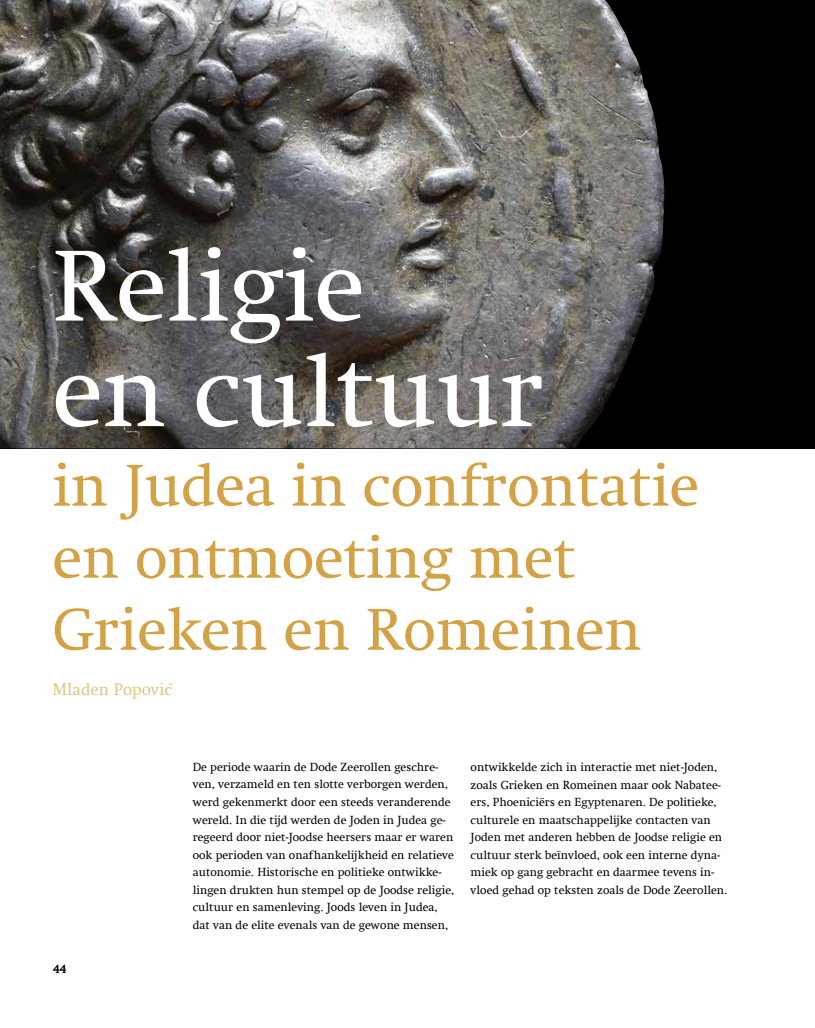
<style>
.page{position:relative;width:815px;height:1028px;background:#fff}
.page>*{position:absolute;margin:0;border:0;box-sizing:border-box;transform-origin:0 0}
.t1{font:102.5px/105.5px "Swift Com";color:#fff}
.t2{font:60px/72px "Swift Com";color:#d4a246}
.t3{font:16.88px "Swift Com";color:#e2c585}
.t4{font:12.5px "Swift Com";color:#000}
.t5{font:11.88px/17.5px "Swift Com";color:#000}
</style>
<div class="page">
<div style="left:0;top:0;width:815px;height:448px;background:#000"></div>
<img style="left:0;top:0;width:664px;height:448px">
<h1 class="t1" style="left:53px;top:233px;width:493px">Religie<br>en cultuur</h1>
<h2 class="t2" style="left:53px;top:449px;width:648px">in Judea in confrontatie en ontmoeting met<br>Grieken en Romeinen</h2>
<h3 class="t3" style="left:53px;top:679px;width:121px">Mladen Popović</h3>
<p class="t4" style="left:53px;top:961px;width:15px">44</p>
<p class="t5" style="left:193px;top:758px;width:263px">De periode waarin de Dode Zeerollen geschre&shy;ven, verzameld en ten slotte verborgen werden, werd gekenmerkt door een steeds veranderende wereld. In die tijd werden de Joden in Judea ge&shy;regeerd door niet-Joodse heersers maar er waren ook perioden van onafhankelijkheid en relatieve autonomie. Historische en politieke ontwikke&shy;lingen drukten hun stempel op de Joodse religie, cultuur en samenleving. Joods leven in Judea, dat van de elite evenals van de gewone mensen,</p>
<p class="t5" style="left:471px;top:758px;width:258px">ontwikkelde zich in interactie met niet-Joden, zoals Grieken en Romeinen maar ook Nabatee&shy;ërs, Phoeniciërs en Egyptenaren. De politieke, culturele en maatschappelijke contacten van Joden met anderen hebben de Joodse religie en cultuur sterk beïnvloed, ook een interne dyna&shy;miek op gang gebracht en daarmee tevens in&shy;vloed gehad op teksten zoals de Dode Zeerollen.</p>
</div>
